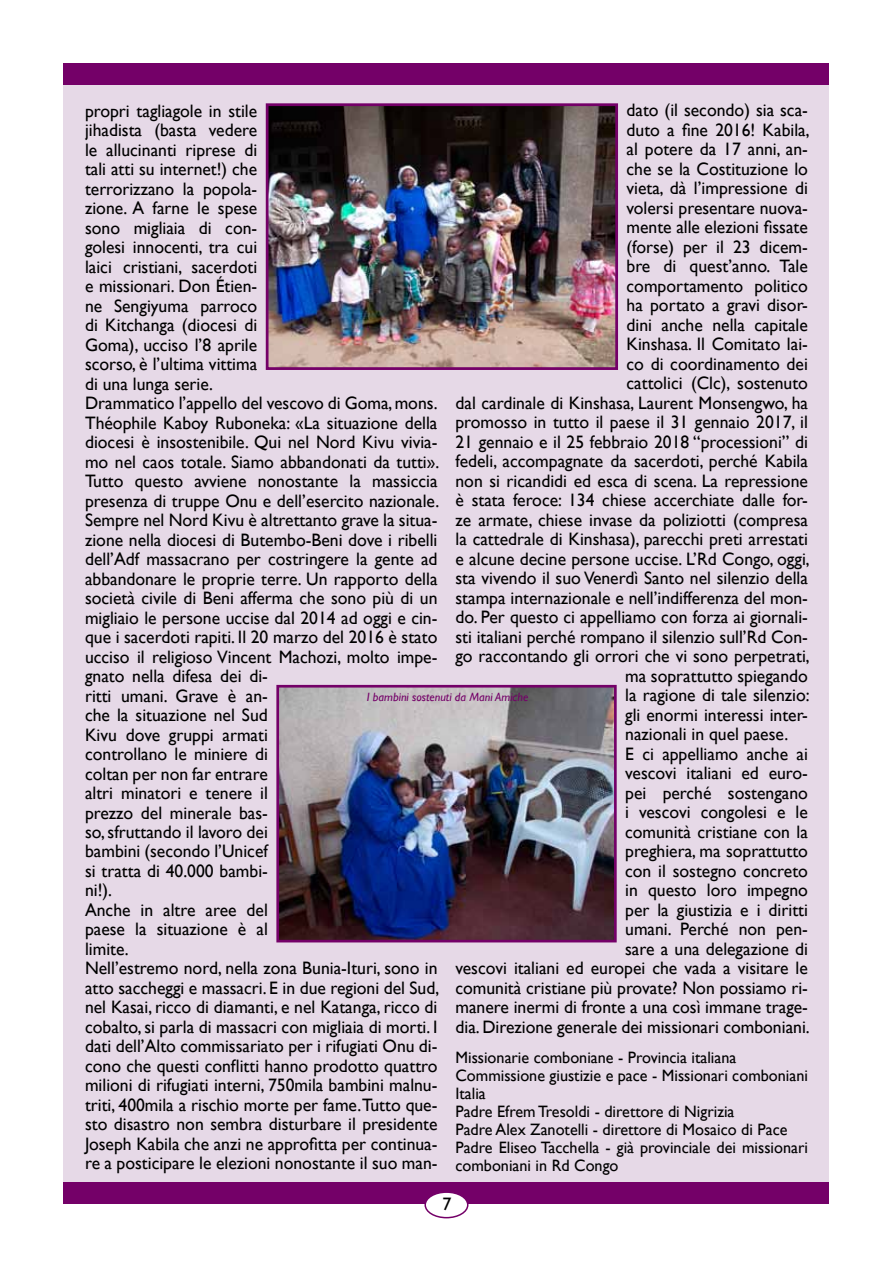
<style>
.page{position:relative;width:893px;height:1263px;background:#fff}
.page>*{position:absolute;margin:0;border:0;box-sizing:border-box;transform-origin:0 0}
.t1{font:18px/19.5px "Gill Sans";color:#000}
.t2{font:16.5px/18px "Gill Sans";color:#000}
.t3{font:italic 12px "Gill Sans";color:#740068}
</style>
<div class="page">
<div style="left:64px;top:72px;width:765px;height:1131px;background:#e6d9e7"></div>
<div style="left:64px;top:64px;width:765px;height:21px;background:#740068"></div>
<div style="left:64px;top:1182px;width:765px;height:21px;background:#740068"></div>
<div style="left:425px;top:1192px;width:43px;height:26px;background:#fff;border-radius:50%"></div>
<div style="left:424px;top:1191px;width:44px;height:27px;border:2px solid #740068;border-radius:50%"></div>
<img style="left:270px;top:107px;width:344px;height:259px">
<div style="left:266px;top:103px;width:352px;height:267px;border:3px solid #740068"></div>
<img style="left:280px;top:689px;width:333px;height:249px">
<div style="left:276px;top:685px;width:341px;height:257px;border:3px solid #740068"></div>
<p class="t1" style="left:85px;top:101px;width:356px">propri tagliagole in stile<br>jihadista (basta vedere<br>le allucinanti riprese di<br>tali atti su internet!) che<br>terrorizzano la popola-<br>zione. A farne le spese<br>sono migliaia di con-<br>golesi innocenti, tra cui<br>laici cristiani, sacerdoti<br>e missionari. Don Étien-<br>ne Sengiyuma parroco<br>di Kitchanga (diocesi di<br>Goma), ucciso l’8 aprile<br>scorso, è l’ultima vittima<br>di una lunga serie.<br>Drammatico l’appello del vescovo di Goma, mons.<br>Théophile Kaboy Ruboneka: «La situazione della diocesi è insostenibile. Qui nel Nord Kivu vivia&shy;mo nel caos totale. Siamo abbandonati da tutti».<br>Tutto questo avviene nonostante la massiccia presenza di truppe Onu e dell’esercito nazionale.<br>Sempre nel Nord Kivu è altrettanto grave la situa&shy;zione nella diocesi di Butembo-Beni dove i ribelli dell’Adf massacrano per costringere la gente ad abbandonare le proprie terre. Un rapporto della società civile di Beni afferma che sono più di un migliaio le persone uccise dal 2014 ad oggi e cin&shy;que i sacerdoti rapiti. Il 20 marzo del 2016 è stato ucciso il religioso Vincent Machozi, molto impe&shy;gnato nella difesa dei di-<br>ritti umani. Grave è an-<br>che la situazione nel Sud<br>Kivu dove gruppi armati<br>controllano le miniere di<br>coltan per non far entrare<br>altri minatori e tenere il<br>prezzo del minerale bas-<br>so, sfruttando il lavoro dei<br>bambini (secondo l’Unicef<br>si tratta di 40.000 bambi-<br>ni!).<br>Anche in altre aree del<br>paese la situazione è al<br>limite.<br>Nell’estremo nord, nella zona Bunia-Ituri, sono in atto saccheggi e massacri. E in due regioni del Sud, nel Kasai, ricco di diamanti, e nel Katanga, ricco di cobalto, si parla di massacri con migliaia di morti. I dati dell’Alto commissariato per i rifugiati Onu di&shy;cono che questi conflitti hanno prodotto quattro milioni di rifugiati interni, 750mila bambini malnu&shy;triti, 400mila a rischio morte per fame.Tutto que&shy;sto disastro non sembra disturbare il presidente Joseph Kabila che anzi ne approfitta per continua&shy;re a posticipare le elezioni nonostante il suo man-</p>
<p class="t1" style="left:626px;top:100px;width:183px">dato (il secondo) sia sca-</p>
<p class="t1" style="left:626px;top:120px;width:185px">duto a fine 2016! Kabila,</p>
<p class="t1" style="left:626px;top:139px;width:183px">al potere da 17 anni, an-</p>
<p class="t1" style="left:626px;top:159px;width:183px">che se la Costituzione lo</p>
<p class="t1" style="left:626px;top:178px;width:183px">vieta, dà l’impressione di</p>
<p class="t1" style="left:626px;top:198px;width:183px">volersi presentare nuova-</p>
<p class="t1" style="left:626px;top:217px;width:183px">mente alle elezioni fissate</p>
<p class="t1" style="left:626px;top:237px;width:183px">(forse) per il 23 dicem-</p>
<p class="t1" style="left:626px;top:256px;width:183px">bre di quest’anno. Tale</p>
<p class="t1" style="left:626px;top:276px;width:183px">comportamento politico</p>
<p class="t1" style="left:626px;top:295px;width:183px">ha portato a gravi disor-</p>
<p class="t1" style="left:626px;top:315px;width:183px">dini anche nella capitale</p>
<p class="t1" style="left:626px;top:334px;width:183px">Kinshasa. Il Comitato lai-</p>
<p class="t1" style="left:626px;top:354px;width:183px">co di coordinamento dei</p>
<p class="t1" style="left:626px;top:373px;width:183px">cattolici (Clc), sostenuto</p>
<p class="t1" style="left:455px;top:393px;width:354px">dal cardinale di Kinshasa, Laurent Monsengwo, ha</p>
<p class="t1" style="left:455px;top:412px;width:354px">promosso in tutto il paese il 31 gennaio 2017, il</p>
<p class="t1" style="left:455px;top:432px;width:354px">21 gennaio e il 25 febbraio 2018 “processioni” di</p>
<p class="t1" style="left:455px;top:451px;width:354px">fedeli, accompagnate da sacerdoti, perché Kabila</p>
<p class="t1" style="left:455px;top:471px;width:354px">non si ricandidi ed esca di scena. La repressione</p>
<p class="t1" style="left:455px;top:490px;width:354px">è stata feroce: 134 chiese accerchiate dalle for-</p>
<p class="t1" style="left:455px;top:510px;width:354px">ze armate, chiese invase da poliziotti (compresa</p>
<p class="t1" style="left:455px;top:529px;width:354px">la cattedrale di Kinshasa), parecchi preti arrestati</p>
<p class="t1" style="left:455px;top:549px;width:356px">e alcune decine persone uccise. L’Rd Congo, oggi,</p>
<p class="t1" style="left:455px;top:568px;width:354px">sta vivendo il suo Venerdì Santo nel silenzio della</p>
<p class="t1" style="left:455px;top:588px;width:354px">stampa internazionale e nell’indifferenza del mon-</p>
<p class="t1" style="left:455px;top:607px;width:354px">do. Per questo ci appelliamo con forza ai giornali-</p>
<p class="t1" style="left:455px;top:627px;width:354px">sti italiani perché rompano il silenzio sull’Rd Con-</p>
<p class="t1" style="left:455px;top:646px;width:356px">go raccontando gli orrori che vi sono perpetrati,</p>
<p class="t1" style="left:625px;top:666px;width:184px">ma soprattutto spiegando</p>
<p class="t1" style="left:625px;top:685px;width:186px">la ragione di tale silenzio:</p>
<p class="t1" style="left:625px;top:705px;width:184px">gli enormi interessi inter-</p>
<p class="t1" style="left:625px;top:724px;width:164px">nazionali in quel paese.</p>
<p class="t1" style="left:625px;top:744px;width:184px">E ci appelliamo anche ai</p>
<p class="t1" style="left:625px;top:763px;width:184px">vescovi italiani ed euro-</p>
<p class="t1" style="left:625px;top:783px;width:184px">pei perché sostengano</p>
<p class="t1" style="left:625px;top:802px;width:184px">i vescovi congolesi e le</p>
<p class="t1" style="left:625px;top:822px;width:184px">comunità cristiane con la</p>
<p class="t1" style="left:625px;top:841px;width:184px">preghiera, ma soprattutto</p>
<p class="t1" style="left:625px;top:861px;width:184px">con il sostegno concreto</p>
<p class="t1" style="left:625px;top:880px;width:184px">in questo loro impegno</p>
<p class="t1" style="left:625px;top:900px;width:184px">per la giustizia e i diritti</p>
<p class="t1" style="left:625px;top:919px;width:184px">umani. Perché non pen-</p>
<p class="t1" style="left:625px;top:939px;width:184px">sare a una delegazione di</p>
<p class="t1" style="left:455px;top:958px;width:354px">vescovi italiani ed europei che vada a visitare le</p>
<p class="t1" style="left:455px;top:978px;width:354px">comunità cristiane più provate? Non possiamo ri-</p>
<p class="t1" style="left:455px;top:997px;width:354px">manere inermi di fronte a una così immane trage-</p>
<p class="t1" style="left:455px;top:1016px;width:356px">dia. Direzione generale dei missionari comboniani.</p>
<p class="t2" style="left:455px;top:1048px;width:354px">Missionarie comboniane - Provincia italiana Commissione giustizie e pace - Missionari comboniani Italia<br>Padre Efrem Tresoldi - direttore di Nigrizia<br>Padre Alex Zanotelli - direttore di Mosaico di Pace Padre Eliseo Tacchella - già provinciale dei missionari comboniani in Rd Congo</p>
<p class="t3" style="left:367px;top:690px;width:163px">I bambini sostenuti da Mani Amiche</p>
<p class="t1" style="left:442px;top:1194px;width:10px">7</p>
</div>
